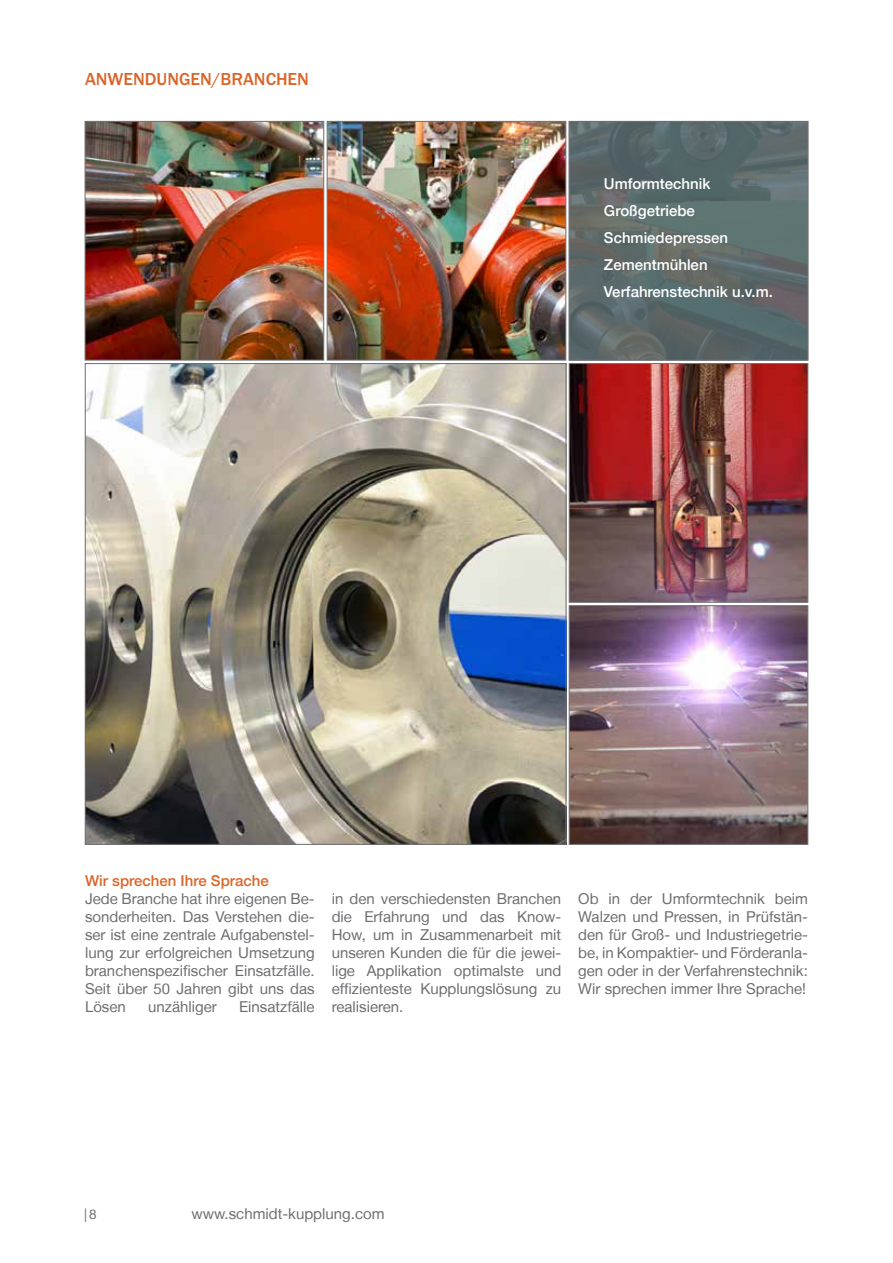
<style>
.page{position:relative;width:893px;height:1263px;background:#fff}
.page>*{position:absolute;margin:0;border:0;box-sizing:border-box;transform-origin:0 0}
.t1{font:500 18px "Franklin Gothic LT Pro";color:#da6529}
.t2{font:15px/18px "Helvetica Neue LT";color:#6d6e71;text-align:justify}
.t3{font:500 15px/27px "Helvetica Neue LT";color:#fff}
.t4{font:500 15px "Helvetica Neue LT";color:#da6529}
.t5{font:13.5px "Helvetica Neue LT";color:#6d6e71}
</style>
<div class="page">
<img style="left:87px;top:365px;width:477px;height:477px">
<img style="left:85px;top:121px;width:484px;height:239px">
<img style="left:569px;top:363px;width:239px;height:482px">
<svg style="left:569px;top:121px;width:239px;height:239px;background:#5c6a6a"></svg>
<p class="t1" style="left:85px;top:69px;width:225px">ANWENDUNGEN/BRANCHEN</p>
<p class="t3" style="left:604px;top:170px;width:170px">Umformtechnik<br>Großgetriebe<br>Schmiedepressen<br>Zementmühlen<br>Verfahrenstechnik u.v.m.</p>
<p class="t4" style="left:85px;top:872px;width:185px">Wir sprechen Ihre Sprache</p>
<p class="t2" style="left:85px;top:890px;width:231px">Jede Branche hat ihre eigenen Be&shy;sonderheiten. Das Verstehen die&shy;ser ist eine zentrale Aufgabenstel&shy;lung zur erfolgreichen Umsetzung branchenspezifischer Einsatzfälle.<br>Seit über 50 Jahren gibt uns das Lösen</p>
<p class="t2" style="left:148px;top:998px;width:70px">unzähliger</p>
<p class="t2" style="left:239px;top:998px;width:77px">Einsatzfälle</p>
<p class="t2" style="left:332px;top:890px;width:231px">in den verschiedensten Branchen die Erfahrung und das Know-How, um in Zusammenarbeit mit unseren Kunden die für die jewei&shy;lige Applikation optimalste und effizienteste Kupplungslösung zu realisieren.</p>
<p class="t2" style="left:578px;top:890px;width:231px">Ob in der Umformtechnik beim Walzen und Pressen, in Prüfstän&shy;den für Groß- und Industriegetrie&shy;be, in Kompaktier- und Förderanla&shy;gen oder in der Verfahrenstechnik:<br>Wir sprechen immer Ihre Sprache!</p>
<p class="t5" style="left:84px;top:1206px;width:14px">|8</p>
<p class="t2" style="left:191px;top:1205px;width:195px">www.schmidt-kupplung.com</p>
</div>
